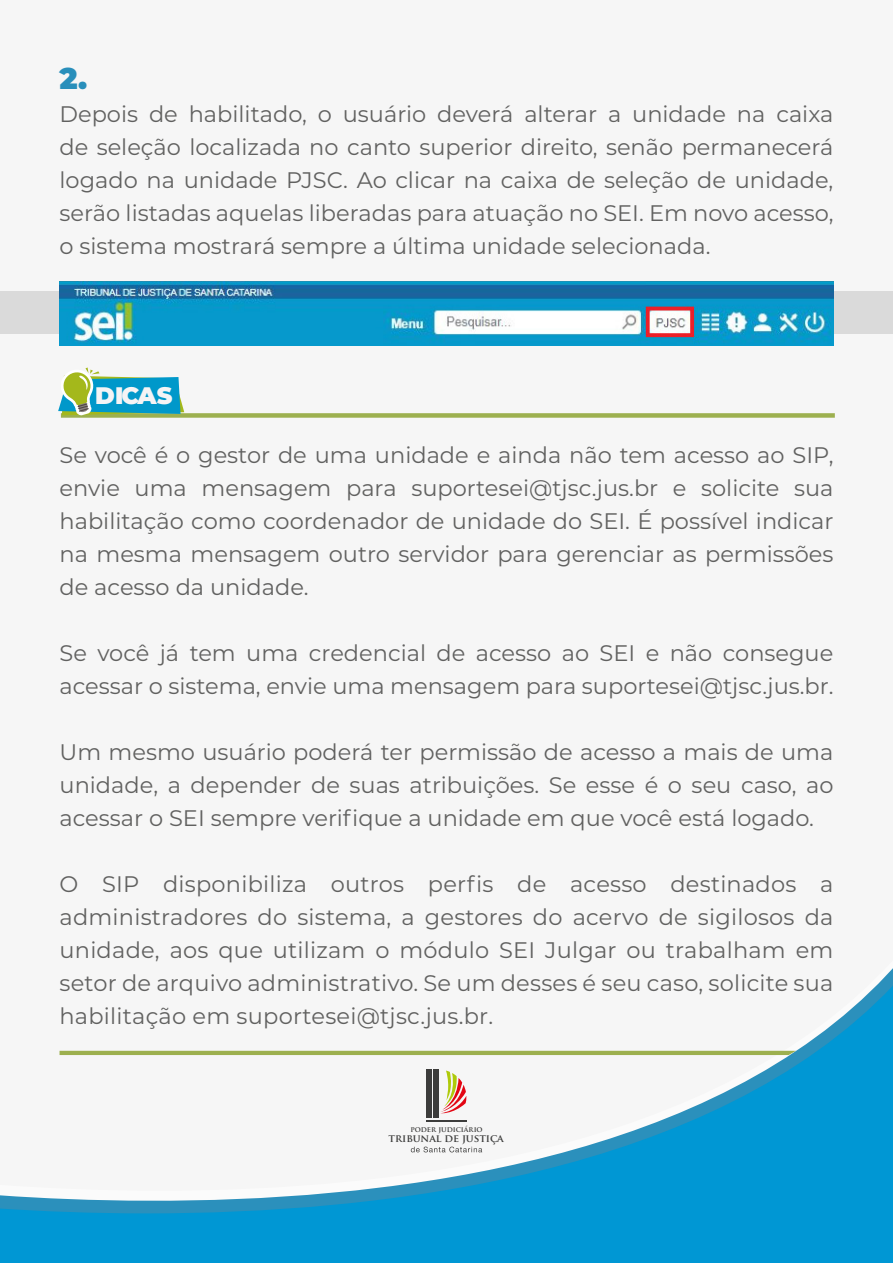
<style>
.page{position:relative;width:893px;height:1263px;background:#f6f6f6}
.page>*{position:absolute;margin:0;border:0;box-sizing:border-box;transform-origin:0 0}
.t1{font:900 30px "Montserrat";color:#298fbb}
.t2{font:900 23.85px "Montserrat";letter-spacing:-.035em;color:#f5f4f5}
.t3{font:22.5px/33px "Montserrat";color:#616160;text-align:justify}
.t4{font:700 10.5px "Trajan Pro";letter-spacing:-.01em;color:#3c3c3b}
.t5{font:700 7.35px "Trajan Pro";letter-spacing:-.005em;color:#3c3c3b}
</style>
<div class="page">
<svg style="left:0;top:985px;width:893px;height:278px"></svg>
<div style="left:0;top:291px;width:893px;height:43px;background:#dadada"></div>
<div style="left:61px;top:413px;width:774px;height:5px;background:#9db04f"></div>
<svg style="left:58px;top:367px;width:126px;height:49px"></svg>
<hr style="left:426px;top:1120px;width:41px;height:1px;background:#3c3c3b">
<hr style="left:426px;top:1121px;width:41px;height:1px;background:#3c3c3b">
<hr style="left:426px;top:1070px;width:2px;height:48px;background:#3c3c3b">
<hr style="left:430px;top:1070px;width:2px;height:48px;background:#3c3c3b">
<hr style="left:433px;top:1070px;width:2px;height:48px;background:#3c3c3b">
<hr style="left:436px;top:1070px;width:2px;height:48px;background:#3c3c3b">
<svg style="left:440px;top:1070px;width:26px;height:45px"></svg>
<svg style="left:411px;top:1146px;width:71px;height:6px"></svg>
<img style="left:60px;top:282px;width:773px;height:63px">
<hr style="left:60px;top:1051px;width:736px;height:4px;background:#9db04f">
<h1 class="t1" style="left:60px;top:55px;width:29px">2.</h1>
<p class="t3" style="left:60px;top:96px;width:775px">Depois de habilitado, o usuário deverá alterar a unidade na caixa de seleção localizada no canto superior direito, senão permanecerá logado na unidade PJSC. Ao clicar na caixa de seleção de unidade, serão listadas aquelas liberadas para atuação no SEI. Em novo acesso, o sistema mostrará sempre a última unidade selecionada.</p>
<p class="t2" style="left:95px;top:378px;width:79px">DICAS</p>
<p class="t3" style="left:60px;top:438px;width:775px">Se você é o gestor de uma unidade e ainda não tem acesso ao SIP, envie uma mensagem para suportesei@tjsc.jus.br e solicite sua habilitação como coordenador de unidade do SEI. É possível indicar na mesma mensagem outro servidor para gerenciar as permissões de acesso da unidade.</p>
<p class="t3" style="left:60px;top:636px;width:775px">Se você já tem uma credencial de acesso ao SEI e não consegue acessar o sistema, envie uma mensagem para suportesei@tjsc.jus.br.</p>
<p class="t3" style="left:60px;top:735px;width:775px">Um mesmo usuário poderá ter permissão de acesso a mais de uma unidade, a depender de suas atribuições. Se esse é o seu caso, ao acessar o SEI sempre verifique a unidade em que você está logado.</p>
<p class="t3" style="left:60px;top:867px;width:775px">O SIP disponibiliza outros perfis de acesso destinados a administradores do sistema, a gestores do acervo de sigilosos da unidade, aos que utilizam o módulo SEI Julgar ou trabalham em setor de arquivo administrativo. Se um desses é seu caso, solicite sua habilitação em suportesei@tjsc.jus.br.</p>
<p class="t5" style="left:410px;top:1124px;width:74px">PODER JUDICIÁRIO</p>
<p class="t4" style="left:389px;top:1132px;width:117px">TRIBUNAL DE JUSTIÇA</p>
</div>
